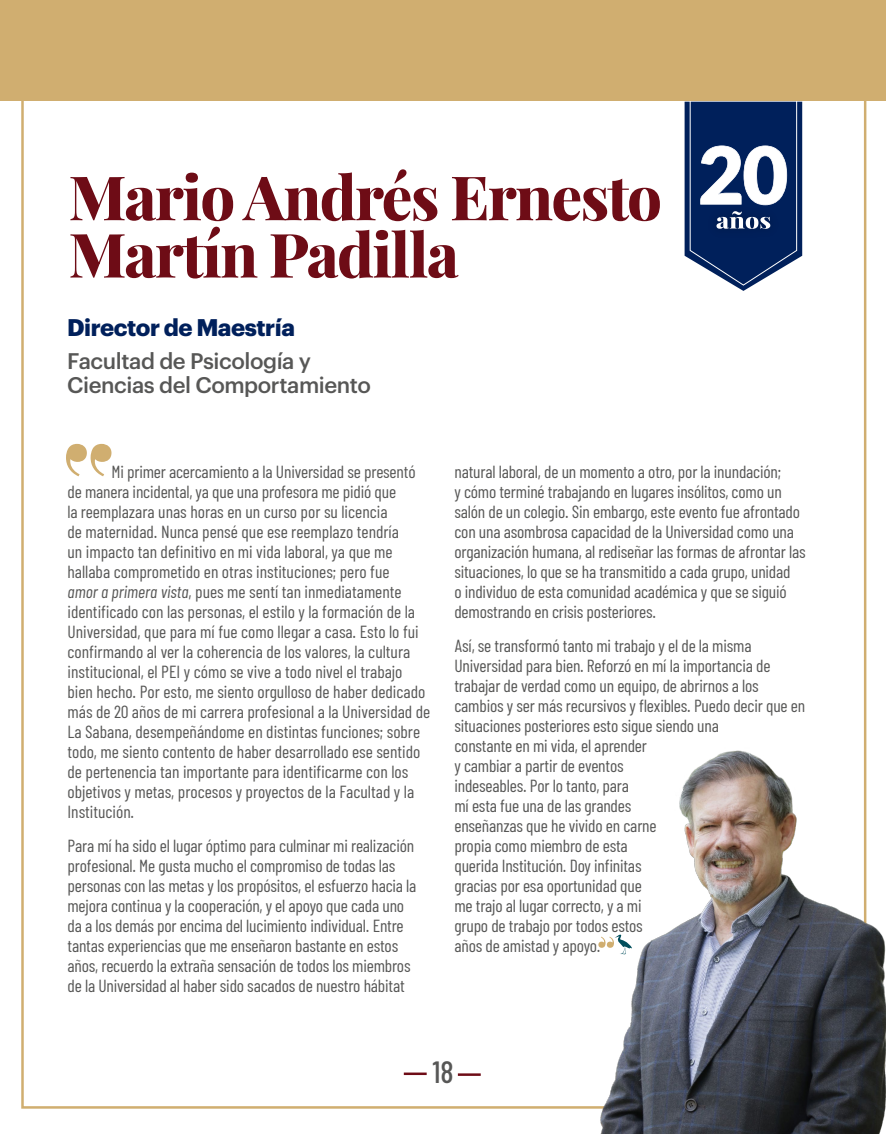
<style>
.page{position:relative;width:886px;height:1134px;background:#fff}
.page>*{position:absolute;margin:0;border:0;box-sizing:border-box;transform-origin:0 0}
.t1{font:61.25px/57.4px "Playfair Display";letter-spacing:-.025em;color:#6e0c16}
.t2{font:500 30.75px "Barlow Condensed";color:#575756}
.t3{font:700 23.62px "Graphik";letter-spacing:-.02em;color:#00205b}
.t4{font:500 22.12px/23.8px "Graphik";letter-spacing:-.02em;color:#575756}
.t5{font:17.5px/20px "Barlow Condensed";letter-spacing:-.01em;color:#575756}
.s1{font-style:italic}
</style>
<div class="page">
<div style="left:0;top:0;width:886px;height:101px;background:#d0ae70"></div>
<hr style="left:404px;top:1072px;width:23px;height:3px;background:#6e0c16">
<hr style="left:458px;top:1073px;width:23px;height:3px;background:#6e0c16">
<svg style="left:66px;top:444px;width:45px;height:32px"></svg>
<svg style="left:684px;top:102px;width:118px;height:189px"></svg>
<img style="left:597px;top:731px;width:289px;height:403px">
<svg style="left:598px;top:935px;width:34px;height:20px"></svg>
<h1 class="t1" style="left:69px;top:164px;width:595px">Mario Andrés Ernesto<br>Martín Padilla</h1>
<h3 class="t3" style="left:67px;top:310px;width:229px">Director de Maestría</h3>
<p class="t4" style="left:67px;top:347px;width:305px">Facultad de Psicología y<br>Ciencias del Comportamiento</p>
<p class="t5" style="left:68px;top:461px;width:364px;text-indent:44px">Mi primer acercamiento a la Universidad se presentó de manera incidental, ya que una profesora me pidió que<br>la reemplazara unas horas en un curso por su licencia<br>de maternidad. Nunca pensé que ese reemplazo tendría<br>un impacto tan definitivo en mi vida laboral, ya que me hallaba comprometido en otras instituciones; pero fue<br><span class="s1">amor a primera vista</span>, pues me sentí tan inmediatamente identificado con las personas, el estilo y la formación de la Universidad, que para mí fue como llegar a casa. Esto lo fui confirmando al ver la coherencia de los valores, la cultura institucional, el PEI y cómo se vive a todo nivel el trabajo bien hecho. Por esto, me siento orgulloso de haber dedicado más de 20 años de mi carrera profesional a la Universidad de La Sabana, desempeñándome en distintas funciones; sobre todo, me siento contento de haber desarrollado ese sentido de pertenencia tan importante para identificarme con los objetivos y metas, procesos y proyectos de la Facultad y la Institución.</p>
<p class="t5" style="left:68px;top:835px;width:350px">Para mí ha sido el lugar óptimo para culminar mi realización profesional. Me gusta mucho el compromiso de todas las personas con las metas y los propósitos, el esfuerzo hacia la mejora continua y la cooperación, y el apoyo que cada uno da a los demás por encima del lucimiento individual. Entre tantas experiencias que me enseñaron bastante en estos años, recuerdo la extraña sensación de todos los miembros de la Universidad al haber sido sacados de nuestro hábitat</p>
<p class="t5" style="left:454px;top:461px;width:353px">natural laboral, de un momento a otro, por la inundación;<br>y cómo terminé trabajando en lugares insólitos, como un salón de un colegio. Sin embargo, este evento fue afrontado con una asombrosa capacidad de la Universidad como una organización humana, al rediseñar las formas de afrontar las situaciones, lo que se ha transmitido a cada grupo, unidad<br>o individuo de esta comunidad académica y que se siguió demostrando en crisis posteriores.</p>
<p class="t5" style="left:454px;top:635px;width:352px">Así, se transformó tanto mi trabajo y el de la misma Universidad para bien. Reforzó en mí la importancia de trabajar de verdad como un equipo, de abrirnos a los cambios y ser más recursivos y flexibles. Puedo decir que en situaciones posteriores esto sigue siendo una<br>constante en mi vida, el aprender<br>y cambiar a partir de eventos<br>indeseables. Por lo tanto, para<br>mí esta fue una de las grandes<br>enseñanzas que he vivido en carne<br>propia como miembro de esta<br>querida Institución. Doy infinitas<br>gracias por esa oportunidad que<br>me trajo al lugar correcto, y a mi<br>grupo de trabajo por todos estos<br>años de amistad y apoyo.</p>
<h2 class="t2" style="left:432px;top:1053px;width:23px">18</h2>
</div>
